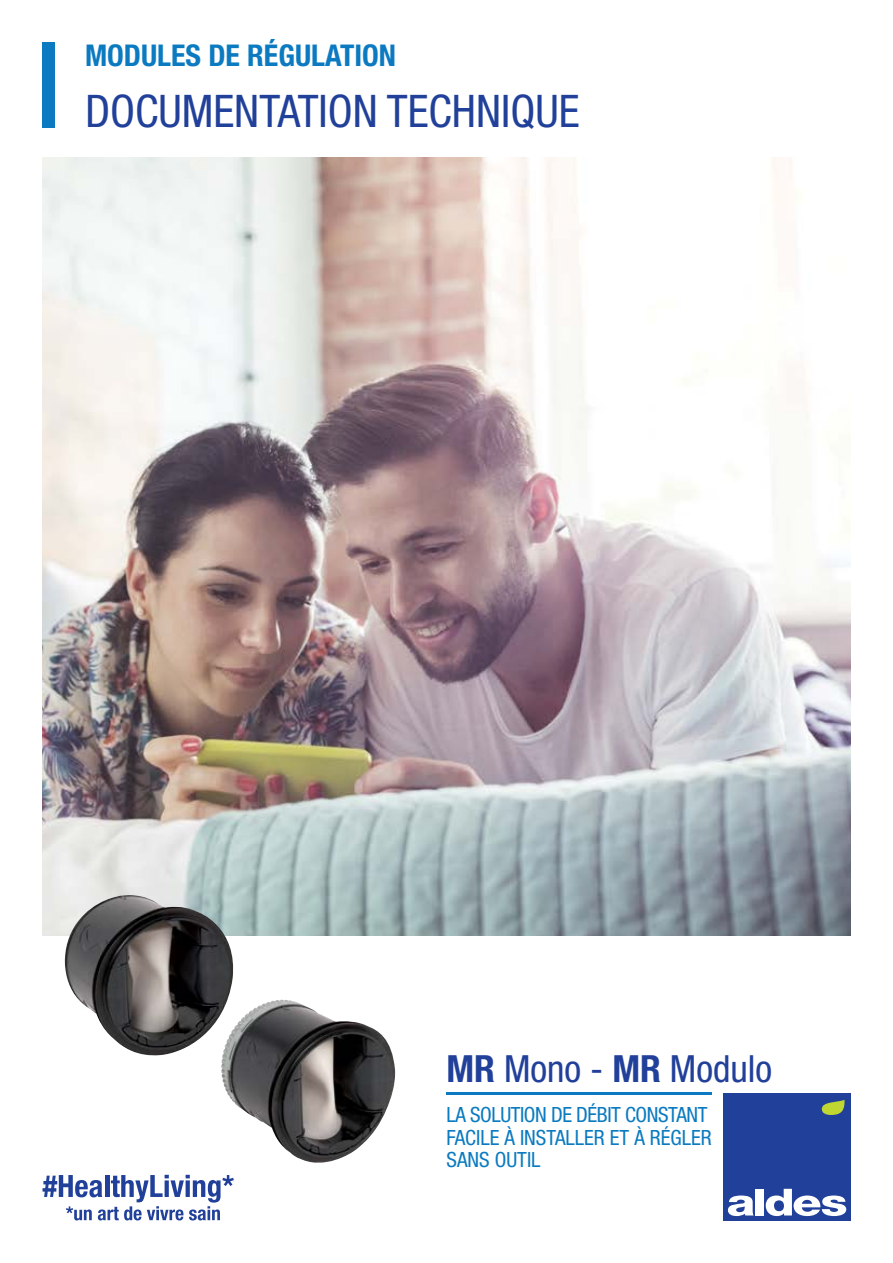
<style>
.page{position:relative;width:893px;height:1263px;background:#fff}
.page>*{position:absolute;margin:0;border:0;box-sizing:border-box;transform-origin:0 0}
.t1{font:condensed 45px "Helvetica Neue";color:#21409a}
.t2{font:condensed 37.5px "Helvetica Neue";color:#21409a}
.t3{font:700 condensed 30px "Helvetica Neue";color:#0b7ac0}
.t4{font:condensed 21px/22.5px "Helvetica Neue";color:#0b7ac0}
.s1{font-weight:700}
</style>
<div class="page">
<img style="left:43px;top:157px;width:807px;height:778px">
<div style="left:43px;top:43px;width:12px;height:85px;background:#0b7ac0"></div>
<div style="left:723px;top:1093px;width:127px;height:127px;background:#21409a"></div>
<svg style="left:728px;top:1195px;width:26px;height:21px"></svg>
<div style="left:756px;top:1189px;width:8px;height:26px;background:#fff"></div>
<svg style="left:766px;top:1189px;width:80px;height:27px"></svg>
<svg style="left:822px;top:1100px;width:23px;height:15px"></svg>
<hr style="left:446px;top:1093px;width:266px;height:2px;background:#0b7ac0">
<svg style="left:43px;top:1175px;width:191px;height:45px"></svg>
<img style="left:63px;top:895px;width:172px;height:161px">
<img style="left:221px;top:1000px;width:175px;height:163px">
<h3 class="t3" style="left:85px;top:37px;width:313px">MODULES DE RÉGULATION</h3>
<h1 class="t1" style="left:85px;top:85px;width:496px">DOCUMENTATION TECHNIQUE</h1>
<h2 class="t2" style="left:446px;top:1047px;width:327px"><span class="s1">MR</span> Mono - <span class="s1">MR</span> Modulo</h2>
<p class="t4" style="left:446px;top:1103px;width:267px">LA SOLUTION DE DÉBIT CONSTANT<br>FACILE À INSTALLER ET À RÉGLER<br>SANS OUTIL</p>
</div>
